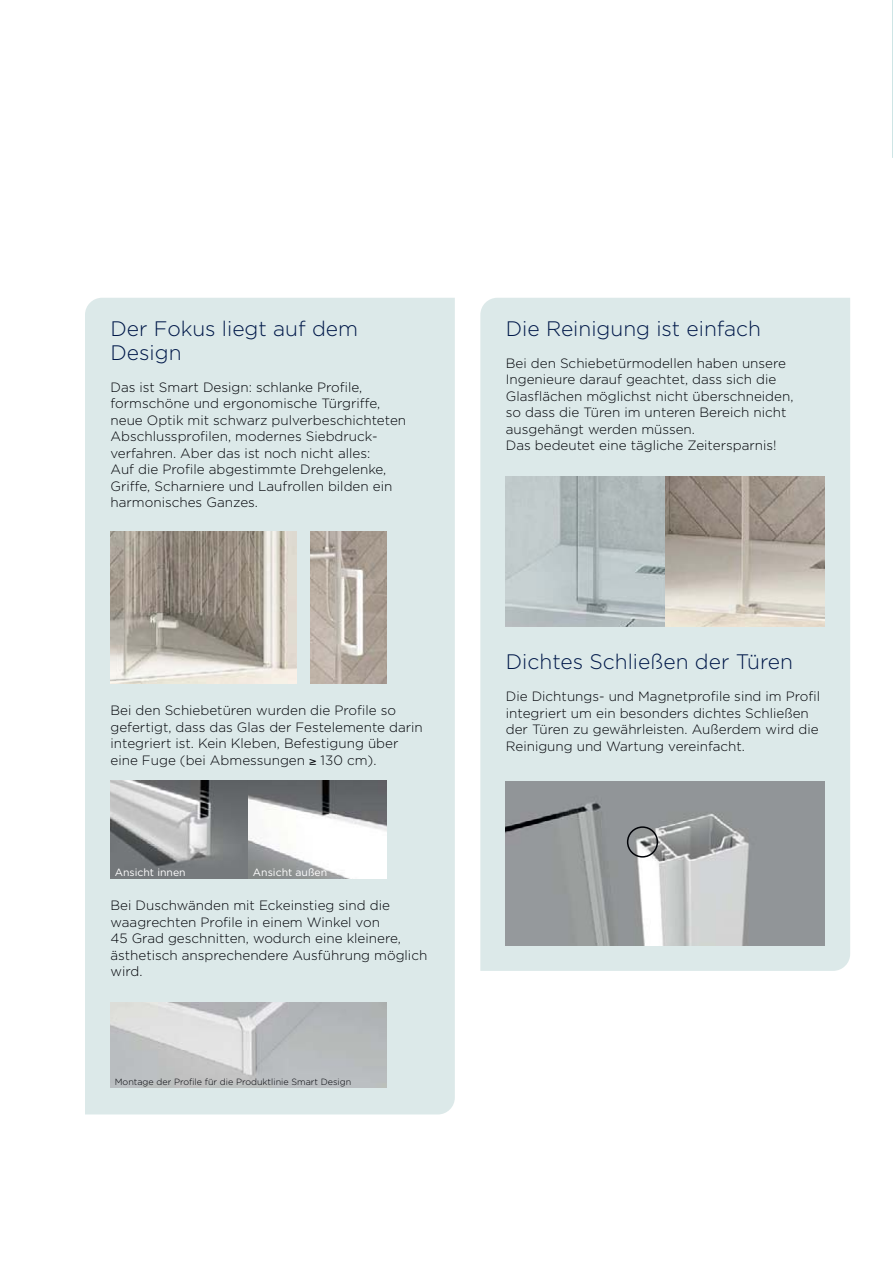
<style>
.page{position:relative;width:893px;height:1263px;background:#fff}
.page>*{position:absolute;margin:0;border:0;box-sizing:border-box;transform-origin:0 0}
.t1{font:300 21px/24px "Gotham";color:#001849}
.t2{font:300 13.5px/16.5px "Gotham";color:#000207}
.t3{font:10.5px "Gotham";color:#fff}
.t4{font:300 9px "Gotham";color:#000207}
</style>
<div class="page">
<div style="left:85px;top:298px;width:370px;height:816px;background:#dce9e9"></div>
<div style="left:480px;top:298px;width:370px;height:673px;background:#dce9e9"></div>
<img style="left:506px;top:476px;width:159px;height:151px">
<svg style="left:665px;top:476px;width:160px;height:151px;background:#b6ada3"></svg>
<img style="left:111px;top:780px;width:138px;height:98px">
<svg style="left:249px;top:780px;width:138px;height:98px"></svg>
<img style="left:111px;top:1003px;width:276px;height:85px">
<img style="left:310px;top:532px;width:77px;height:151px">
<img style="left:111px;top:532px;width:186px;height:151px">
<img style="left:506px;top:781px;width:319px;height:164px">
<div style="left:627px;top:826px;width:31px;height:32px;border:2px solid #000207;border-radius:50%"></div>
<svg style="left:892px;top:0;width:1px;height:158px"></svg>
<svg style="left:310px;top:759px;width:6px;height:6px"></svg>
<h1 class="t1" style="left:111px;top:318px;width:249px">Der Fokus liegt auf dem<br>Design</h1>
<p class="t2" style="left:111px;top:380px;width:297px">Das ist Smart Design: schlanke Profile, formschöne und ergonomische Türgriffe, neue Optik mit schwarz pulverbeschichteten Abschlussprofilen, modernes Siebdruck&shy;verfahren. Aber das ist noch nicht alles:<br>Auf die Profile abgestimmte Drehgelenke, Griffe, Scharniere und Laufrollen bilden ein harmonisches Ganzes.</p>
<p class="t2" style="left:111px;top:703px;width:314px">Bei den Schiebetüren wurden die Profile so gefertigt, dass das Glas der Festelemente darin integriert ist. Kein Kleben, Befestigung über eine Fuge (bei Abmessungen 130 cm).</p>
<p class="t3" style="left:115px;top:869px;width:72px">Ansicht innen</p>
<p class="t3" style="left:253px;top:869px;width:76px">Ansicht außen</p>
<p class="t2" style="left:111px;top:898px;width:318px">Bei Duschwänden mit Eckeinstieg sind die waagrechten Profile in einem Winkel von<br>45 Grad geschnitten, wodurch eine kleinere, ästhetisch ansprechendere Ausführung möglich wird.</p>
<p class="t4" style="left:115px;top:1078px;width:238px">Montage der Profile für die Produktlinie Smart Design</p>
<h1 class="t1" style="left:506px;top:318px;width:257px">Die Reinigung ist einfach</h1>
<p class="t2" style="left:506px;top:356px;width:289px">Bei den Schiebetürmodellen haben unsere Ingenieure darauf geachtet, dass sich die Glasflächen möglichst nicht überschneiden, so dass die Türen im unteren Bereich nicht ausgehängt werden müssen.<br>Das bedeutet eine tägliche Zeitersparnis!</p>
<h1 class="t1" style="left:506px;top:651px;width:289px">Dichtes Schließen der Türen</h1>
<p class="t2" style="left:506px;top:689px;width:316px">Die Dichtungs- und Magnetprofile sind im Profil integriert um ein besonders dichtes Schließen der Türen zu gewährleisten. Außerdem wird die Reinigung und Wartung vereinfacht.</p>
</div>
